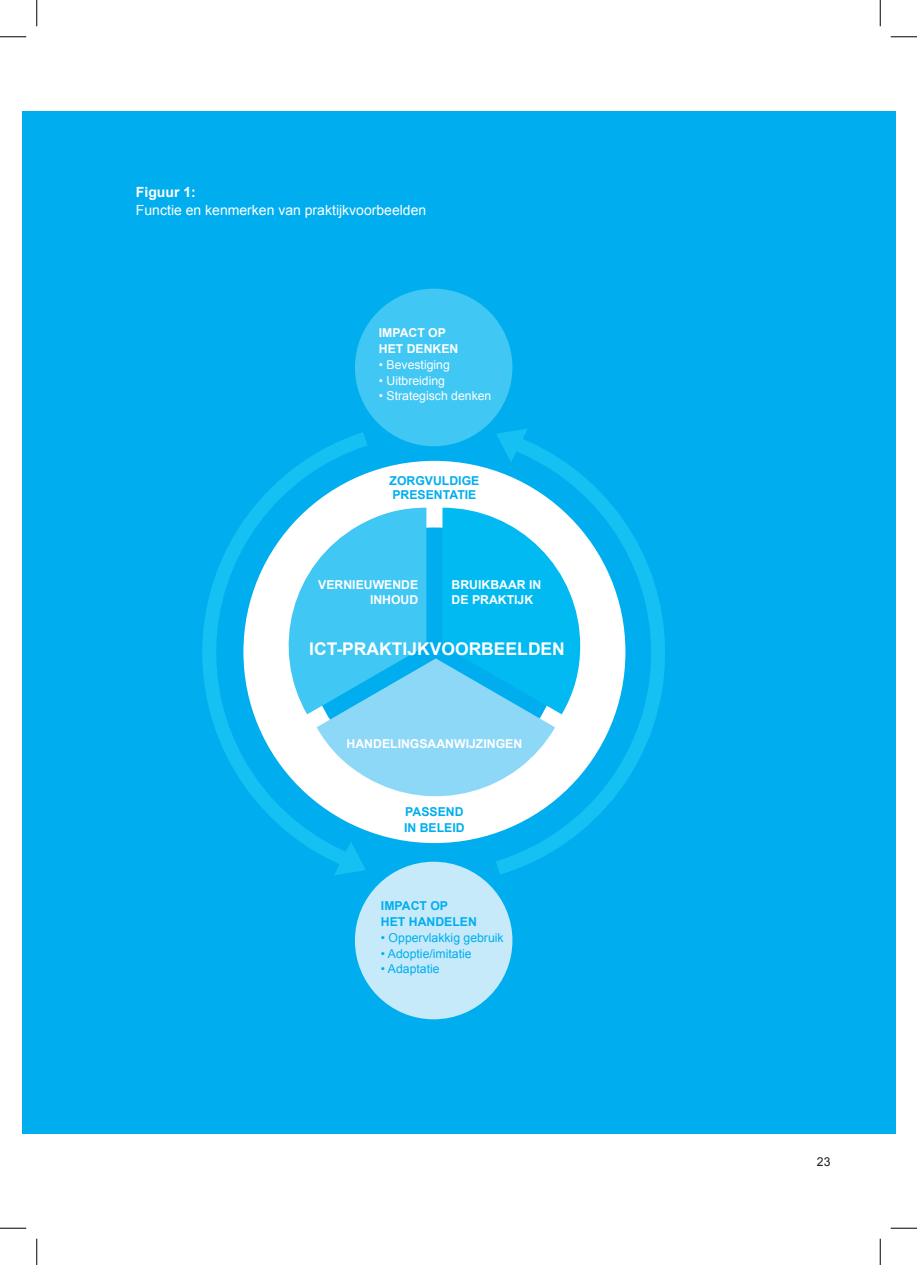
<style>
.page{position:relative;width:917px;height:1265px;background:#fff}
.page>*{position:absolute;margin:0;border:0;box-sizing:border-box;transform-origin:0 0}
.t1{font:700 17.5px "Arial";color:#fff}
.t2{font:14px "Arial";color:#fff}
.t3{font:700 14px "Arial";color:#fff}
.t4{font:700 12.25px/15.8px "Arial";color:#fff}
.t5{font:700 12.25px/15.8px "Arial";color:#00aeef}
.t6{font:12.25px "Arial";color:#00aeef}
.t7{font:12.25px "Arial";color:#fff}
.t8{font:12.25px "Arial";color:#231f20}
</style>
<div class="page">
<div style="left:22px;top:111px;width:873px;height:1022px;background:#00aeef"></div>
<div style="left:243px;top:461px;width:382px;height:381px;background:#fff;border-radius:50%"></div>
<svg style="left:383px;top:507px;width:97px;height:290px;background:#51c9f4"></svg>
<div style="left:355px;top:861px;width:157px;height:158px;background:#c6eafa;border-radius:50%"></div>
<div style="left:355px;top:288px;width:157px;height:158px;background:#40c7f4;border-radius:50%"></div>
<svg style="left:202px;top:421px;width:181px;height:454px"></svg>
<svg style="left:480px;top:424px;width:185px;height:461px"></svg>
<svg style="left:496px;top:428px;width:32px;height:34px"></svg>
<svg style="left:0;top:36px;width:26px;height:1px"></svg>
<svg style="left:891px;top:36px;width:26px;height:1px"></svg>
<svg style="left:0;top:1227px;width:26px;height:1px"></svg>
<svg style="left:891px;top:1227px;width:26px;height:1px"></svg>
<svg style="left:36px;top:0;width:1px;height:26px"></svg>
<svg style="left:36px;top:1238px;width:1px;height:26px"></svg>
<svg style="left:880px;top:0;width:1px;height:26px"></svg>
<svg style="left:880px;top:1238px;width:1px;height:26px"></svg>
<p class="t3" style="left:136px;top:183px;width:61px">Figuur 1:</p>
<p class="t2" style="left:136px;top:200px;width:292px">Functie en kenmerken van praktijkvoorbeelden</p>
<p class="t4" style="left:379px;top:325px;width:81px">IMPACT OP<br>HET DENKEN</p>
<p class="t7" style="left:379px;top:356px;width:73px">• Bevestiging</p>
<p class="t7" style="left:379px;top:372px;width:68px">• Uitbreiding</p>
<p class="t7" style="left:379px;top:388px;width:114px">• Strategisch denken</p>
<p class="t5" style="left:389px;top:473px;width:91px;line-height:14px">ZORGVULDIGE<br>PRESENTATIE</p>
<p class="t4" style="left:451px;top:576px;width:91px">BRUIKBAAR IN<br>DE PRAKTIJK</p>
<p class="t4" style="left:318px;top:576px;width:102px;text-align:right">VERNIEUWENDE<br>INHOUD</p>
<h1 class="t1" style="left:309px;top:637px;width:257px">ICT-PRAKTIJKVOORBEELDEN</h1>
<p class="t4" style="left:347px;top:736px;width:177px">HANDELINGSAANWIJZINGEN</p>
<p class="t5" style="left:404px;top:804px;width:62px">PASSEND<br>IN BELEID</p>
<p class="t5" style="left:381px;top:898px;width:97px">IMPACT OP<br>HET HANDELEN</p>
<p class="t6" style="left:381px;top:929px;width:124px">• Oppervlakkig gebruik</p>
<p class="t6" style="left:381px;top:945px;width:92px">• Adoptie/imitatie</p>
<p class="t6" style="left:381px;top:960px;width:60px">• Adaptatie</p>
<p class="t8" style="left:817px;top:1153px;width:15px">23</p>
</div>
